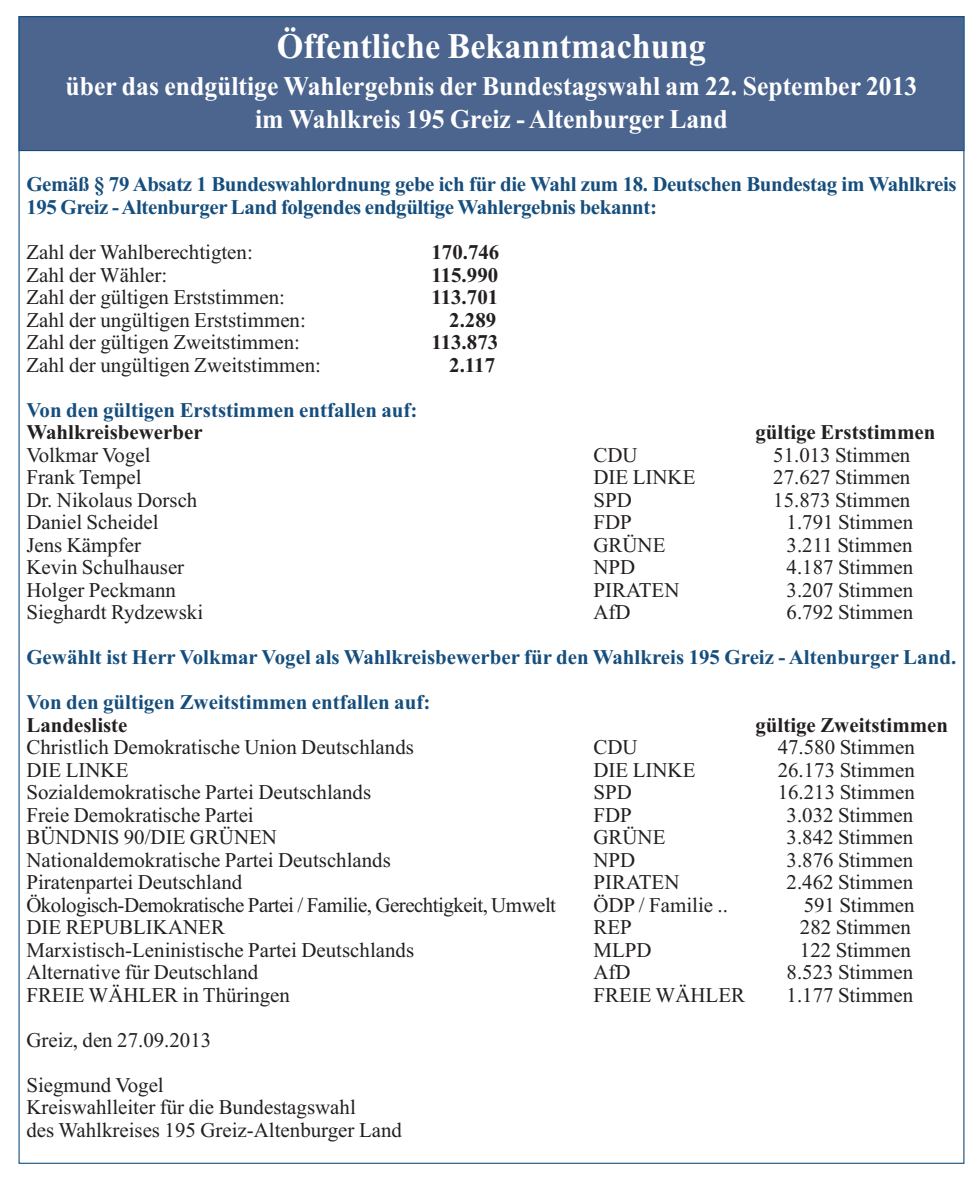
<style>
.page{position:relative;width:979px;height:1181px;background:#fff}
.page>*{position:absolute;margin:0;border:0;box-sizing:border-box;transform-origin:0 0}
.t1{font:700 36px "Times New Roman";color:#fff;scale:.95 1}
.t2{font:700 27px/32.4px "Times New Roman";color:#fff;text-align:center;scale:.95 1}
.t3{font:20.93px/45px "Times New Roman";color:#231f20}
.t4{font:700 20.93px/45px "Times New Roman";color:#154e7d}
.t5{font:700 20.93px/22.5px "Times New Roman";letter-spacing:-.02em;color:#154e7d}
.t6{font:700 20.93px "Times New Roman";color:#231f20}
.t7{font:20.93px "Times New Roman";letter-spacing:-.025em;color:#231f20}
.s1{color:#231f20}
.s2{font-weight:400;color:#231f20}
</style>
<div class="page">
<div style="left:20px;top:17px;width:943px;height:133px;background:#4b658e"></div>
<div style="left:19px;top:16px;width:945px;height:135px;border:1px solid #154e7d"></div>
<p class="t1" style="left:277px;top:25px;width:453px">Öffentliche Bekanntmachung</p>
<p class="t2" style="left:66px;top:70px;width:898px">über das endgültige Wahlergebnis der Bundestagswahl am 22. September 2013 im Wahlkreis 195 Greiz - Altenburger Land</p>
<p class="t5" style="left:26px;top:173px;width:932px">Gemäß § 79 Absatz 1 Bundeswahlordnung gebe ich für die Wahl zum 18. Deutschen Bundestag im Wahlkreis<br>195 Greiz -Altenburger Land folgendes endgültige Wahlergebnis bekannt:</p>
<p class="t3" style="left:26px;top:229px;width:228px">Zahl der Wahlberechtigten:</p>
<p class="t6" style="left:431px;top:239px;width:70px">170.746</p>
<p class="t3" style="left:26px;top:252px;width:142px">Zahl der Wähler:</p>
<p class="t6" style="left:431px;top:262px;width:68px">115.990</p>
<p class="t3" style="left:26px;top:274px;width:260px">Zahl der gültigen Erststimmen:</p>
<p class="t6" style="left:431px;top:284px;width:68px">113.701</p>
<p class="t3" style="left:26px;top:297px;width:281px">Zahl der ungültigen Erststimmen:</p>
<p class="t6" style="left:449px;top:307px;width:49px">2.289</p>
<p class="t3" style="left:26px;top:319px;width:275px">Zahl der gültigen Zweitstimmen:</p>
<p class="t6" style="left:431px;top:329px;width:68px">113.873</p>
<p class="t3" style="left:26px;top:342px;width:296px">Zahl der ungültigen Zweitstimmen:</p>
<p class="t6" style="left:449px;top:352px;width:47px">2.117</p>
<p class="t4" style="left:26px;top:398px;width:393px;line-height:22.5px">Von den gültigen Erststimmen entfallen auf:<br><span class="s1">Wahlkreisbewerber</span></p>
<p class="t6" style="left:755px;top:419px;width:181px">gültige Erststimmen</p>
<p class="t3" style="left:26px;top:432px;width:126px">Volkmar Vogel</p>
<p class="t3" style="left:593px;top:432px;width:46px">CDU</p>
<p class="t3" style="left:773px;top:432px;width:139px">51.013 Stimmen</p>
<p class="t3" style="left:26px;top:454px;width:117px">Frank Tempel</p>
<p class="t3" style="left:593px;top:454px;width:104px">DIE LINKE</p>
<p class="t3" style="left:773px;top:454px;width:139px">27.627 Stimmen</p>
<p class="t3" style="left:26px;top:477px;width:173px">Dr. Nikolaus Dorsch</p>
<p class="t3" style="left:593px;top:477px;width:40px">SPD</p>
<p class="t3" style="left:773px;top:477px;width:139px">15.873 Stimmen</p>
<p class="t3" style="left:26px;top:499px;width:134px">Daniel Scheidel</p>
<p class="t3" style="left:593px;top:499px;width:40px">FDP</p>
<p class="t3" style="left:787px;top:499px;width:128px">1.791 Stimmen</p>
<p class="t3" style="left:26px;top:522px;width:116px">Jens Kämpfer</p>
<p class="t3" style="left:593px;top:522px;width:74px">GRÜNE</p>
<p class="t3" style="left:787px;top:522px;width:127px">3.211 Stimmen</p>
<p class="t3" style="left:26px;top:544px;width:159px">Kevin Schulhauser</p>
<p class="t3" style="left:593px;top:544px;width:43px">NPD</p>
<p class="t3" style="left:787px;top:544px;width:128px">4.187 Stimmen</p>
<p class="t3" style="left:26px;top:567px;width:151px">Holger Peckmann</p>
<p class="t3" style="left:593px;top:567px;width:88px">PIRATEN</p>
<p class="t3" style="left:787px;top:567px;width:128px">3.207 Stimmen</p>
<p class="t3" style="left:26px;top:589px;width:178px">Sieghardt Rydzewski</p>
<p class="t3" style="left:593px;top:589px;width:39px">AfD</p>
<p class="t4" style="left:26px;top:589px;width:931px;text-indent:760px"><span class="s2">6.792 Stimmen<br></span>Gewählt ist Herr Volkmar Vogel als Wahlkreisbewerber für den Wahlkreis 195 Greiz - Altenburger Land.<br>Von den gültigen Zweitstimmen entfallen auf:</p>
<p class="t6" style="left:26px;top:712px;width:103px">Landesliste</p>
<p class="t6" style="left:755px;top:712px;width:194px">gültige Zweitstimmen</p>
<p class="t3" style="left:26px;top:724px;width:389px">Christlich Demokratische Union Deutschlands</p>
<p class="t3" style="left:593px;top:724px;width:46px">CDU</p>
<p class="t3" style="left:778px;top:724px;width:139px">47.580 Stimmen</p>
<p class="t3" style="left:26px;top:747px;width:104px">DIE LINKE</p>
<p class="t3" style="left:593px;top:747px;width:104px">DIE LINKE</p>
<p class="t3" style="left:778px;top:747px;width:139px">26.173 Stimmen</p>
<p class="t3" style="left:26px;top:769px;width:346px">Sozialdemokratische Partei Deutschlands</p>
<p class="t3" style="left:593px;top:769px;width:40px">SPD</p>
<p class="t3" style="left:778px;top:769px;width:139px">16.213 Stimmen</p>
<p class="t3" style="left:26px;top:792px;width:229px">Freie Demokratische Partei</p>
<p class="t3" style="left:593px;top:792px;width:40px">FDP</p>
<p class="t3" style="left:787px;top:792px;width:128px">3.032 Stimmen</p>
<p class="t3" style="left:26px;top:814px;width:252px">BÜNDNIS 90/DIE GRÜNEN</p>
<p class="t3" style="left:593px;top:814px;width:74px">GRÜNE</p>
<p class="t3" style="left:787px;top:814px;width:128px">3.842 Stimmen</p>
<p class="t3" style="left:26px;top:837px;width:366px">Nationaldemokratische Partei Deutschlands</p>
<p class="t3" style="left:593px;top:837px;width:43px">NPD</p>
<p class="t3" style="left:787px;top:837px;width:128px">3.876 Stimmen</p>
<p class="t3" style="left:26px;top:859px;width:217px">Piratenpartei Deutschland</p>
<p class="t3" style="left:593px;top:859px;width:88px">PIRATEN</p>
<p class="t3" style="left:787px;top:859px;width:128px">2.462 Stimmen</p>
<p class="t7" style="left:26px;top:892px;width:531px">Ökologisch-Demokratische Partei / Familie, Gerechtigkeit, Umwelt</p>
<p class="t3" style="left:593px;top:882px;width:136px">ÖDP / Familie ..</p>
<p class="t3" style="left:804px;top:882px;width:113px">591 Stimmen</p>
<p class="t3" style="left:26px;top:904px;width:200px">DIE REPUBLIKANER</p>
<p class="t3" style="left:593px;top:904px;width:40px">REP</p>
<p class="t3" style="left:800px;top:904px;width:113px">282 Stimmen</p>
<p class="t3" style="left:26px;top:927px;width:389px">Marxistisch-Leninistische Partei Deutschlands</p>
<p class="t3" style="left:593px;top:927px;width:60px">MLPD</p>
<p class="t3" style="left:800px;top:927px;width:113px">122 Stimmen</p>
<p class="t3" style="left:26px;top:949px;width:234px">Alternative für Deutschland</p>
<p class="t3" style="left:593px;top:949px;width:39px">AfD</p>
<p class="t3" style="left:787px;top:949px;width:128px">8.523 Stimmen</p>
<p class="t3" style="left:26px;top:972px;width:265px">FREIE WÄHLER in Thüringen</p>
<p class="t3" style="left:593px;top:972px;width:153px">FREIE WÄHLER</p>
<p class="t3" style="left:787px;top:972px;width:128px">1.177 Stimmen</p>
<p class="t3" style="left:26px;top:1017px;width:186px">Greiz, den 27.09.2013<br>Siegmund Vogel</p>
<p class="t3" style="left:26px;top:1095px;width:377px;line-height:22.5px">Kreiswahlleiter für die Bundestagswahl<br>des Wahlkreises 195 Greiz-Altenburger Land</p>
</div>
